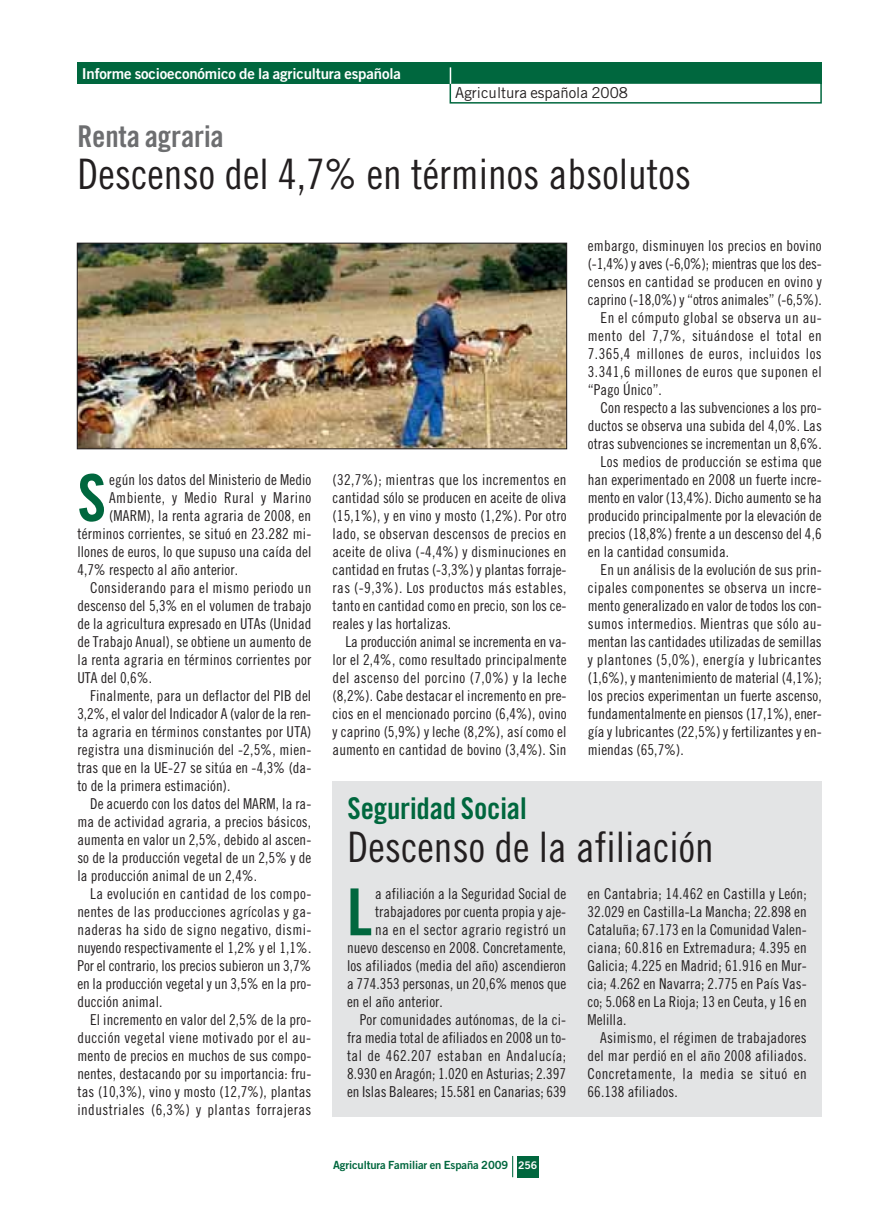
<style>
.page{position:relative;width:895px;height:1210px;background:#fff}
.page>*{position:absolute;margin:0;border:0;box-sizing:border-box;transform-origin:0 0}
.t1{font:64.8px "Trade Gothic Bold Cond Twenty";color:#00673e}
.t2{font:42px "Trade Gothic Cond Eighteen";color:#231f20}
.t3{font:30px "Trade Gothic Bold Cond Twenty";letter-spacing:-.005em;color:#00673e}
.t4{font:30px "Trade Gothic Bold Cond Twenty";letter-spacing:-.005em;color:#6d6e70}
.t5{font:15px/18px "Trade Gothic Cond Eighteen";letter-spacing:.005em;color:#231f20;text-align:justify}
.t6{font:15px "Trade Gothic Cond Eighteen";letter-spacing:.03em;color:#231f20}
.t7{font:15px "Trade Gothic Cond Eighteen";letter-spacing:.025em;color:#231f20}
.t8{font:15px "Trade Gothic Bold Two";letter-spacing:-.01em;color:#fff}
.t9{font:15px "Trade Gothic";color:#231f20}
.t10{font:11.25px "Trade Gothic Bold Two";letter-spacing:-.01em;color:#00673e}
.s1{font-size:10.5px;color:#fff}
</style>
<div class="page">
<div style="left:517px;top:1155px;width:21px;height:22px;background:#00673e"></div>
<svg style="left:512px;top:1156px;width:1px;height:21px"></svg>
<div style="left:77px;top:63px;width:744px;height:21px;background:#00673e"></div>
<div style="left:449px;top:82px;width:372px;height:22px;border:2px solid #00673e"></div>
<svg style="left:450px;top:67px;width:1px;height:17px"></svg>
<div style="left:332px;top:781px;width:489px;height:335px;background:#e3e4e5"></div>
<img style="left:79px;top:245px;width:486px;height:202px">
<div style="left:77px;top:243px;width:490px;height:206px;border:1px solid #231f20"></div>
<p class="t8" style="left:82px;top:68px;width:321px">Informe socioeconómico de la agricultura española</p>
<p class="t9" style="left:455px;top:88px;width:174px">Agricultura española 2008</p>
<h3 class="t4" style="left:77px;top:125px;width:148px">Renta agraria</h3>
<h2 class="t2" style="left:77px;top:158px;width:615px">Descenso del 4,7% en términos absolutos</h2>
<h1 class="t1" style="left:77px;top:474px;width:30px">S</h1>
<p class="t5" style="left:109px;top:472px;width:204px">egún los datos del Ministerio de Medio</p>
<p class="t6" style="left:109px;top:492px;width:204px">Ambiente, y Medio Rural y Marino</p>
<p class="t5" style="left:109px;top:508px;width:204px">(MARM), la renta agraria de 2008, en</p>
<p class="t5" style="left:77px;top:526px;width:235px">términos corrientes, se situó en 23.282 mi-</p>
<p class="t5" style="left:77px;top:544px;width:235px">llones de euros, lo que supuso una caída del</p>
<p class="t5" style="left:77px;top:562px;width:162px">4,7% respecto al año anterior.</p>
<p class="t7" style="left:90px;top:582px;width:223px">Considerando para el mismo periodo un</p>
<p class="t5" style="left:77px;top:598px;width:235px">descenso del 5,3% en el volumen de trabajo</p>
<p class="t5" style="left:77px;top:616px;width:235px">de la agricultura expresado en UTAs (Unidad</p>
<p class="t5" style="left:77px;top:634px;width:235px">de Trabajo Anual), se obtiene un aumento de</p>
<p class="t5" style="left:77px;top:652px;width:235px">la renta agraria en términos corrientes por</p>
<p class="t5" style="left:77px;top:670px;width:76px">UTA del 0,6%.</p>
<p class="t5" style="left:90px;top:688px;width:223px">Finalmente, para un deflactor del PIB del</p>
<p class="t5" style="left:77px;top:706px;width:235px">3,2%, el valor del Indicador A (valor de la ren-</p>
<p class="t5" style="left:77px;top:724px;width:235px">ta agraria en términos constantes por UTA)</p>
<p class="t5" style="left:77px;top:742px;width:235px">registra una disminución del -2,5%, mien-</p>
<p class="t5" style="left:77px;top:760px;width:235px">tras que en la UE-27 se sitúa en -4,3% (da-</p>
<p class="t5" style="left:77px;top:778px;width:155px">to de la primera estimación).</p>
<p class="t5" style="left:90px;top:796px;width:223px">De acuerdo con los datos del MARM, la ra-</p>
<p class="t5" style="left:77px;top:814px;width:235px">ma de actividad agraria, a precios básicos,</p>
<p class="t5" style="left:77px;top:832px;width:235px">aumenta en valor un 2,5%, debido al ascen-</p>
<p class="t5" style="left:77px;top:850px;width:235px">so de la producción vegetal de un 2,5% y de</p>
<p class="t5" style="left:77px;top:868px;width:181px">la producción animal de un 2,4%.</p>
<p class="t7" style="left:90px;top:888px;width:223px">La evolución en cantidad de los compo-</p>
<p class="t5" style="left:77px;top:904px;width:235px">nentes de las producciones agrícolas y ga-</p>
<p class="t7" style="left:77px;top:924px;width:235px">naderas ha sido de signo negativo, dismi-</p>
<p class="t5" style="left:77px;top:940px;width:235px">nuyendo respectivamente el 1,2% y el 1,1%.</p>
<p class="t5" style="left:77px;top:958px;width:235px">Por el contrario, los precios subieron un 3,7%</p>
<p class="t5" style="left:77px;top:976px;width:235px">en la producción vegetal y un 3,5% en la pro-</p>
<p class="t5" style="left:77px;top:994px;width:87px">ducción animal.</p>
<p class="t5" style="left:90px;top:1012px;width:223px">El incremento en valor del 2,5% de la pro-</p>
<p class="t7" style="left:77px;top:1032px;width:235px">ducción vegetal viene motivado por el au-</p>
<p class="t5" style="left:77px;top:1048px;width:235px">mento de precios en muchos de sus compo-</p>
<p class="t5" style="left:77px;top:1066px;width:235px">nentes, destacando por su importancia: fru-</p>
<p class="t5" style="left:77px;top:1084px;width:235px">tas (10,3%), vino y mosto (12,7%), plantas</p>
<p class="t6" style="left:77px;top:1104px;width:235px">industriales (6,3%) y plantas forrajeras</p>
<p class="t5" style="left:332px;top:472px;width:235px">(32,7%); mientras que los incrementos en cantidad sólo se producen en aceite de oliva (15,1%), y en vino y mosto (1,2%). Por otro lado, se observan descensos de precios en aceite de oliva (-4,4%) y disminuciones en cantidad en frutas (-3,3%) y plantas forraje&shy;ras (-9,3%). Los productos más estables, tanto en cantidad como en precio, son los ce&shy;reales y las hortalizas.</p>
<p class="t5" style="left:332px;top:634px;width:235px;text-indent:13px">La producción animal se incrementa en va&shy;lor el 2,4%, como resultado principalmente del ascenso del porcino (7,0%) y la leche (8,2%). Cabe destacar el incremento en pre&shy;cios en el mencionado porcino (6,4%), ovino y caprino (5,9%) y leche (8,2%), así como el aumento en cantidad de bovino (3,4%). Sin</p>
<p class="t5" style="left:588px;top:238px;width:235px">embargo, disminuyen los precios en bovino</p>
<p class="t5" style="left:588px;top:256px;width:235px">(-1,4%) y aves (-6,0%); mientras que los des-</p>
<p class="t5" style="left:588px;top:274px;width:235px">censos en cantidad se producen en ovino y</p>
<p class="t5" style="left:588px;top:292px;width:235px">caprino (-18,0%) y “otros animales” (-6,5%).</p>
<p class="t7" style="left:600px;top:312px;width:223px">En el cómputo global se observa un au-</p>
<p class="t6" style="left:588px;top:330px;width:235px">mento del 7,7%, situándose el total en</p>
<p class="t6" style="left:588px;top:348px;width:235px">7.365,4 millones de euros, incluidos los</p>
<p class="t6" style="left:588px;top:366px;width:235px">3.341,6 millones de euros que suponen el</p>
<p class="t5" style="left:588px;top:382px;width:76px">“Pago Único”.</p>
<p class="t5" style="left:600px;top:400px;width:223px">Con respecto a las subvenciones a los pro-</p>
<p class="t5" style="left:588px;top:418px;width:235px">ductos se observa una subida del 4,0%. Las</p>
<p class="t5" style="left:588px;top:436px;width:235px">otras subvenciones se incrementan un 8,6%.</p>
<p class="t5" style="left:600px;top:454px;width:223px">Los medios de producción se estima que</p>
<p class="t5" style="left:588px;top:472px;width:235px">han experimentado en 2008 un fuerte incre-</p>
<p class="t5" style="left:588px;top:490px;width:235px">mento en valor (13,4%). Dicho aumento se ha</p>
<p class="t5" style="left:588px;top:508px;width:235px">producido principalmente por la elevación de</p>
<p class="t5" style="left:588px;top:526px;width:235px">precios (18,8%) frente a un descenso del 4,6</p>
<p class="t5" style="left:588px;top:544px;width:143px">en la cantidad consumida.</p>
<p class="t5" style="left:600px;top:562px;width:223px">En un análisis de la evolución de sus prin-</p>
<p class="t7" style="left:588px;top:582px;width:235px">cipales componentes se observa un incre-</p>
<p class="t5" style="left:588px;top:598px;width:235px">mento generalizado en valor de todos los con-</p>
<p class="t7" style="left:588px;top:618px;width:235px">sumos intermedios. Mientras que sólo au-</p>
<p class="t5" style="left:588px;top:634px;width:235px">mentan las cantidades utilizadas de semillas</p>
<p class="t6" style="left:588px;top:654px;width:235px">y plantones (5,0%), energía y lubricantes</p>
<p class="t5" style="left:588px;top:670px;width:235px">(1,6%), y mantenimiento de material (4,1%);</p>
<p class="t5" style="left:588px;top:688px;width:235px">los precios experimentan un fuerte ascenso,</p>
<p class="t5" style="left:588px;top:706px;width:235px">fundamentalmente en piensos (17,1%), ener-</p>
<p class="t5" style="left:588px;top:724px;width:235px">gía y lubricantes (22,5%) y fertilizantes y en-</p>
<p class="t5" style="left:588px;top:742px;width:97px">miendas (65,7%).</p>
<h3 class="t3" style="left:347px;top:797px;width:181px">Seguridad Social</h3>
<h2 class="t2" style="left:347px;top:831px;width:368px">Descenso de la afiliación</h2>
<h1 class="t1" style="left:347px;top:888px;width:27px">L</h1>
<p class="t5" style="left:375px;top:886px;width:193px">a afiliación a la Seguridad Social de</p>
<p class="t5" style="left:375px;top:904px;width:193px">trabajadores por cuenta propia y aje-</p>
<p class="t6" style="left:375px;top:924px;width:193px">na en el sector agrario registró un</p>
<p class="t5" style="left:347px;top:940px;width:221px">nuevo descenso en 2008. Concretamente,</p>
<p class="t5" style="left:347px;top:958px;width:221px">los afiliados (media del año) ascendieron</p>
<p class="t5" style="left:347px;top:976px;width:221px">a 774.353 personas, un 20,6% menos que</p>
<p class="t5" style="left:347px;top:994px;width:97px">en el año anterior.</p>
<p class="t5" style="left:360px;top:1012px;width:208px">Por comunidades autónomas, de la ci-</p>
<p class="t5" style="left:347px;top:1030px;width:221px">fra media total de afiliados en 2008 un to-</p>
<p class="t6" style="left:347px;top:1050px;width:221px">tal de 462.207 estaban en Andalucía;</p>
<p class="t5" style="left:347px;top:1066px;width:221px">8.930 en Aragón; 1.020 en Asturias; 2.397</p>
<p class="t5" style="left:347px;top:1084px;width:221px">en Islas Baleares; 15.581 en Canarias; 639</p>
<p class="t5" style="left:587px;top:886px;width:221px">en Cantabria; 14.462 en Castilla y León; 32.029 en Castilla-La Mancha; 22.898 en Cataluña; 67.173 en la Comunidad Valen&shy;ciana; 60.816 en Extremadura; 4.395 en Galicia; 4.225 en Madrid; 61.916 en Mur&shy;cia; 4.262 en Navarra; 2.775 en País Vas&shy;co; 5.068 en La Rioja; 13 en Ceuta, y 16 en Melilla.</p>
<p class="t5" style="left:587px;top:1030px;width:221px;text-indent:13px">Asimismo, el régimen de trabajadores del mar perdió en el año 2008 afiliados.<br>Concretamente, la media se situó en 66.138 afiliados.</p>
<p class="t10" style="left:333px;top:1161px;width:205px">Agricultura Familiar en España 2009 <span class="s1">256</span></p>
</div>
